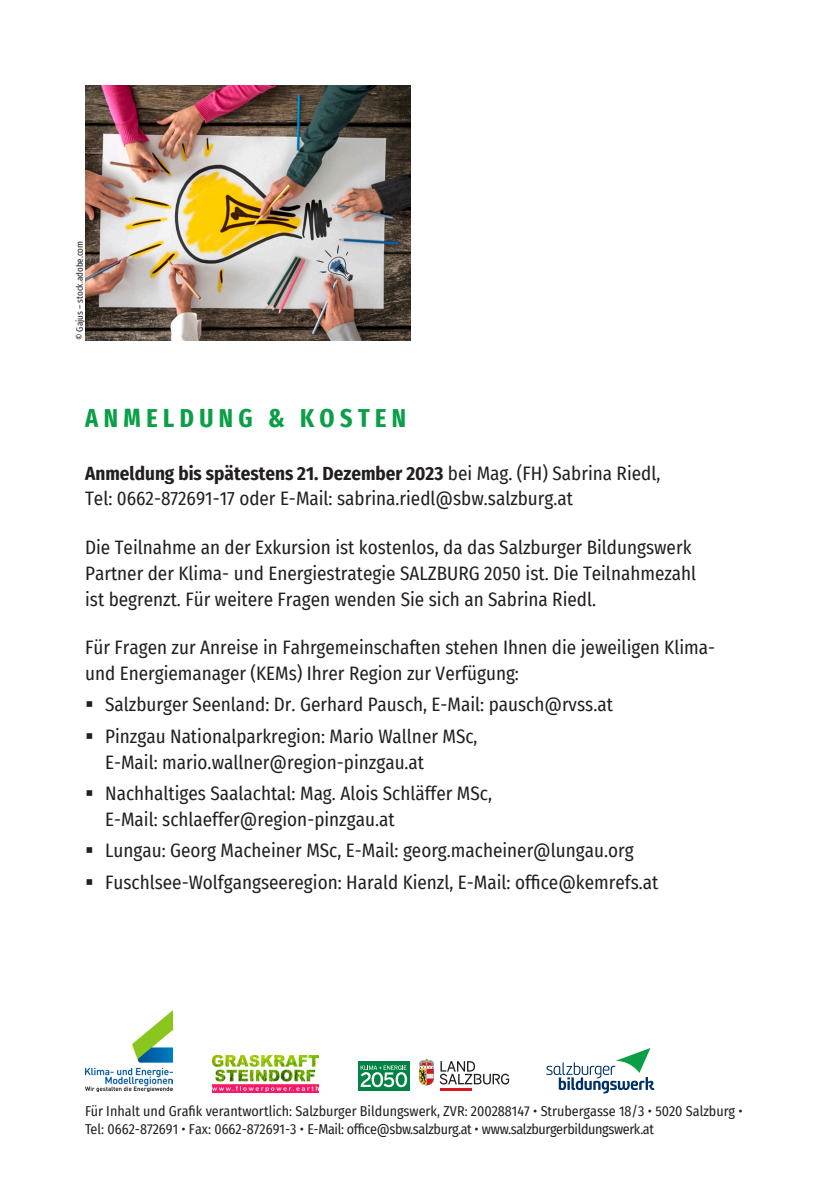
<style>
.page{position:relative;width:840px;height:1191px;background:#fff}
.page>*{position:absolute;margin:0;border:0;box-sizing:border-box;transform-origin:0 0}
.t1{font:700 extra-condensed 26px "Fira Sans";letter-spacing:.21em;color:#0a9f46}
.t2{font:19px/25.8px "Fira Sans Condensed";color:#231f20}
.t3{font:14px/18px "Fira Sans Condensed";color:#231f20}
.t4{font:9px "Fira Sans Condensed";color:#231f20}
.s1{font-weight:700}
</style>
<div class="page">
<img style="left:86px;top:85px;width:324px;height:255px">
<img style="left:85px;top:1011px;width:87px;height:80px">
<svg style="left:546px;top:1048px;width:108px;height:45px"></svg>
<img style="left:212px;top:1055px;width:106px;height:38px">
<hr style="left:440px;top:1088px;width:32px;height:3px;background:#d7171f">
<svg style="left:418px;top:1058px;width:91px;height:27px"></svg>
<div style="left:358px;top:1061px;width:51px;height:30px;background:#008345"></div>
<svg style="left:360px;top:1065px;width:47px;height:22px"></svg>
<p class="t4" style="left:73px;top:340px;width:101px;rotate:-90deg">© Gajus – stock.adobe.com</p>
<h1 class="t1" style="left:85px;top:396px;width:322px">ANMELDUNG &amp; KOSTEN</h1>
<p class="t2" style="left:85px;top:459px;width:576px"><span class="s1">Anmeldung bis spätestens 21. Dezember 2023</span> bei Mag. (FH) Sabrina Riedl,<br>Tel: 0662-872691-17 oder E-Mail: sabrina.riedl@sbw.salzburg.at</p>
<p class="t2" style="left:85px;top:534px;width:612px">Die Teilnahme an der Exkursion ist kostenlos, da das Salzburger Bildungswerk<br>Partner der Klima- und Energiestrategie SALZBURG 2050 ist. Die Teilnahmezahl ist begrenzt. Für weitere Fragen wenden Sie sich an Sabrina Riedl.</p>
<p class="t2" style="left:85px;top:634px;width:631px">Für Fragen zur Anreise in Fahrgemeinschaften stehen Ihnen die jeweiligen Klima&shy;und Energiemanager (KEMs) Ihrer Region zur Verfügung:</p>
<p class="t2" style="left:85px;top:691px;width:529px">▪ Salzburger Seenland: Dr. Gerhard Pausch, E-Mail: pausch@rvss.at</p>
<p class="t2" style="left:105px;top:722px;width:374px;text-indent:-20px">▪ Pinzgau Nationalparkregion: Mario Wallner MSc,<br>E-Mail: mario.wallner@region-pinzgau.at</p>
<p class="t2" style="left:105px;top:780px;width:388px;text-indent:-20px">▪ Nachhaltiges Saalachtal: Mag. Alois Schläffer MSc,<br>E-Mail: schlaeffer@region-pinzgau.at</p>
<p class="t2" style="left:85px;top:837px;width:549px">▪ Lungau: Georg Macheiner MSc, E-Mail: georg.macheiner@lungau.org</p>
<p class="t2" style="left:85px;top:868px;width:574px">▪ Fuschlsee-Wolfgangseeregion: Harald Kienzl, E-Mail: office@kemrefs.at</p>
<p class="t3" style="left:85px;top:1101px;width:658px">Für Inhalt und Grafik verantwortlich: Salzburger Bildungswerk, ZVR: 200288147 • Strubergasse 18/3 • 5020 Salzburg •<br>Tel: 0662-872691 • Fax: 0662-872691-3 • E-Mail: office@sbw.salzburg.at • www.salzburgerbildungswerk.at</p>
</div>
